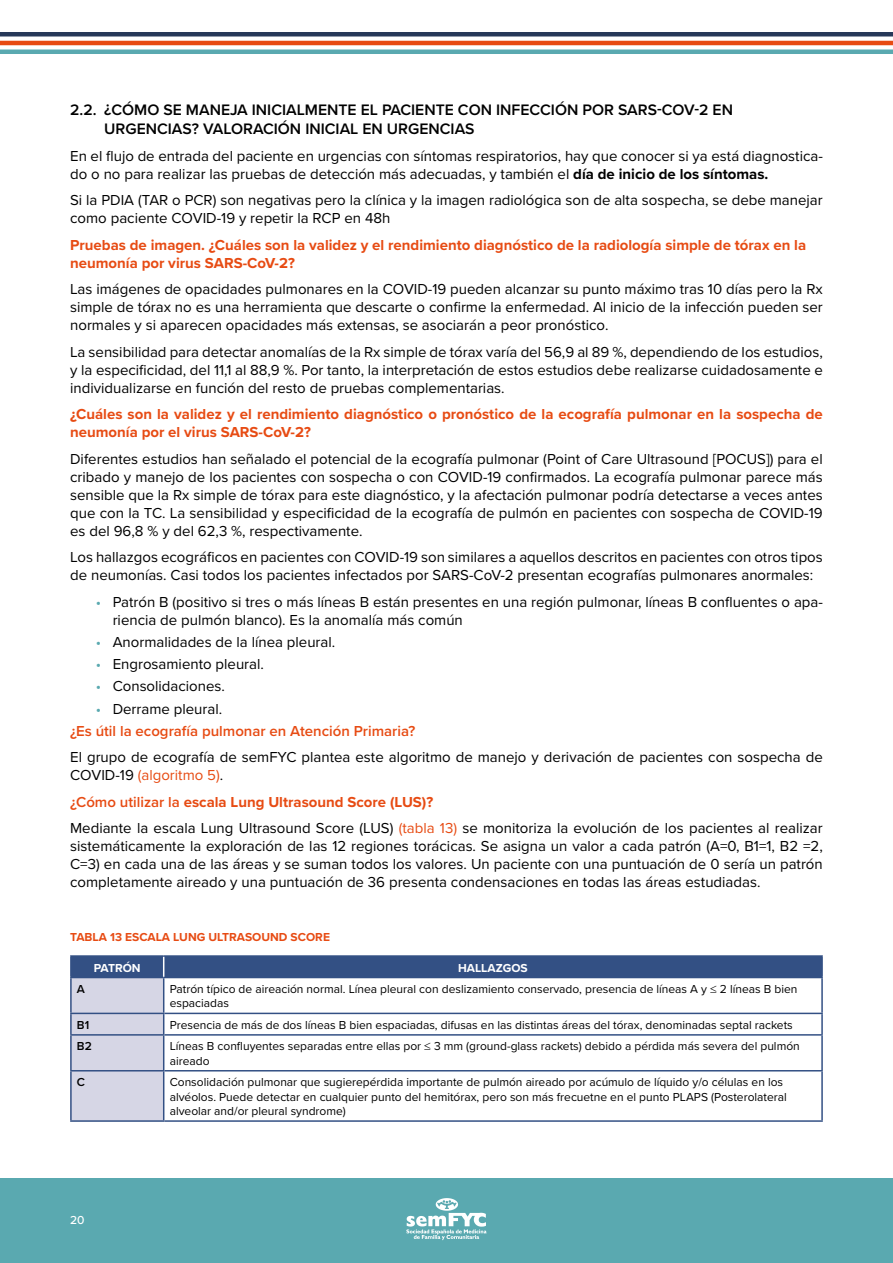
<style>
.page{position:relative;width:893px;height:1263px;background:#fff}
.page>*{position:absolute;margin:0;border:0;box-sizing:border-box;transform-origin:0 0}
.t1{font:600 15.75px/18.9px "Proxima Nova";color:#000}
.t2{font:15px/18px "Proxima Nova";color:#000}
.t3{font:700 15px/18px "Proxima Nova";color:#e74b13}
.t4{font:600 15px/22.2px "Proxima Nova";color:#e74b13}
.t5{font:12px/14.4px "Proxima Nova";color:#000}
.t6{font:700 12px "Proxima Nova";color:#e74b13}
.t7{font:700 12px "Proxima Nova";color:#fff}
.t8{font:600 12px "Proxima Nova";color:#000}
.t9{font:500 12px "Proxima Nova";color:#fff}
.s1{font-weight:700}
.s2{color:#5aa9b0}
.s3{font-weight:400;color:#5aa9b0}
.s4{font-weight:400;color:#000}
.s5{color:#e74b13}
.s6{font-weight:600;color:#e74b13}
.s7{font-weight:700;color:#e74b13}
</style>
<div class="page">
<hr style="left:0;top:41px;width:893px;height:4px;background:#e74b13">
<hr style="left:0;top:50px;width:893px;height:4px;background:#5aa9b0">
<hr style="left:0;top:32px;width:893px;height:4px;background:#263859">
<div style="left:0;top:1178px;width:893px;height:85px;background:#5aa9b0"></div>
<svg style="left:406px;top:1198px;width:81px;height:42px"></svg>
<hr style="left:70px;top:1013px;width:94px;height:1px;background:#335084">
<hr style="left:70px;top:1034px;width:94px;height:2px;background:#335084">
<hr style="left:70px;top:1070px;width:94px;height:1px;background:#335084">
<hr style="left:164px;top:1013px;width:659px;height:1px;background:#335084">
<hr style="left:164px;top:1034px;width:659px;height:2px;background:#335084">
<hr style="left:164px;top:1070px;width:659px;height:1px;background:#335084">
<hr style="left:164px;top:1120px;width:659px;height:2px;background:#335084">
<hr style="left:70px;top:955px;width:94px;height:2px;background:#335084">
<hr style="left:70px;top:957px;width:2px;height:20px;background:#335084">
<hr style="left:164px;top:955px;width:659px;height:2px;background:#335084">
<hr style="left:821px;top:957px;width:2px;height:20px;background:#335084">
<hr style="left:70px;top:977px;width:94px;height:1px;background:#335084">
<hr style="left:164px;top:977px;width:659px;height:1px;background:#335084">
<hr style="left:821px;top:978px;width:2px;height:35px;background:#335084">
<hr style="left:821px;top:1014px;width:2px;height:20px;background:#335084">
<hr style="left:821px;top:1036px;width:2px;height:34px;background:#335084">
<hr style="left:821px;top:1071px;width:2px;height:49px;background:#335084">
<hr style="left:70px;top:978px;width:2px;height:35px;background:#335084">
<hr style="left:70px;top:1014px;width:2px;height:20px;background:#335084">
<svg style="left:71px;top:956px;width:751px;height:165px"></svg>
<hr style="left:70px;top:1036px;width:2px;height:34px;background:#335084">
<hr style="left:163px;top:1036px;width:1px;height:34px;background:#335084">
<hr style="left:70px;top:1071px;width:2px;height:49px;background:#335084">
<hr style="left:163px;top:1071px;width:1px;height:49px;background:#335084">
<hr style="left:70px;top:1120px;width:94px;height:2px;background:#335084">
<p class="t1" style="left:104px;top:100px;width:630px;text-indent:-34px">2.2. ¿CÓMO SE MANEJA INICIALMENTE EL PACIENTE CON INFECCIÓN POR SARS-COV-2 EN<br>URGENCIAS? VALORACIÓN INICIAL EN URGENCIAS</p>
<p class="t2" style="left:70px;top:146px;width:754px">En el flujo de entrada del paciente en urgencias con síntomas respiratorios, hay que conocer si ya está diagnostica&shy;do o no para realizar las pruebas de detección más adecuadas, y también el <span class="s1">día de inicio de los síntomas.</span></p>
<p class="t2" style="left:70px;top:190px;width:754px">Si la PDIA (TAR o PCR) son negativas pero la clínica y la imagen radiológica son de alta sospecha, se debe manejar como paciente COVID-19 y repetir la RCP en 48h</p>
<p class="t3" style="left:70px;top:235px;width:737px">Pruebas de imagen. ¿Cuáles son la validez y el rendimiento diagnóstico de la radiología simple de tórax en la neumonía por virus SARS-CoV-2?</p>
<p class="t2" style="left:70px;top:279px;width:754px;text-align:justify">Las imágenes de opacidades pulmonares en la COVID-19 pueden alcanzar su punto máximo tras 10 días pero la Rx simple de tórax no es una herramienta que descarte o confirme la enfermedad. Al inicio de la infección pueden ser normales y si aparecen opacidades más extensas, se asociarán a peor pronóstico.</p>
<p class="t2" style="left:70px;top:342px;width:754px;text-align:justify">La sensibilidad para detectar anomalías de la Rx simple de tórax varía del 56,9 al 89 %, dependiendo de los estudios, y la especificidad, del 11,1 al 88,9 %. Por tanto, la interpretación de estos estudios debe realizarse cuidadosamente e individualizarse en función del resto de pruebas complementarias.</p>
<p class="t3" style="left:70px;top:405px;width:754px">¿Cuáles son la validez y el rendimiento diagnóstico o pronóstico de la ecografía pulmonar en la sospecha de neumonía por el virus SARS-CoV-2?</p>
<p class="t2" style="left:70px;top:449px;width:754px;text-align:justify">Diferentes estudios han señalado el potencial de la ecografía pulmonar (Point of Care Ultrasound [POCUS]) para el cribado y manejo de los pacientes con sospecha o con COVID-19 confirmados. La ecografía pulmonar parece más sensible que la Rx simple de tórax para este diagnóstico, y la afectación pulmonar podría detectarse a veces antes que con la TC. La sensibilidad y especificidad de la ecografía de pulmón en pacientes con sospecha de COVID-19 es del 96,8 % y del 62,3 %, respectivamente.</p>
<p class="t2" style="left:70px;top:547px;width:754px">Los hallazgos ecográficos en pacientes con COVID-19 son similares a aquellos descritos en pacientes con otros tipos de neumonías. Casi todos los pacientes infectados por SARS-CoV-2 presentan ecografías pulmonares anormales:</p>
<p class="t2" style="left:113px;top:592px;width:712px;text-indent:-17px"><span class="s2">•</span> Patrón B (positivo si tres o más líneas B están presentes en una región pulmonar, líneas B confluentes o apa&shy;riencia de pulmón blanco). Es la anomalía más común</p>
<p class="t2" style="left:96px;top:632px;width:241px"><span class="s2">•</span> Anormalidades de la línea pleural.</p>
<p class="t2" style="left:96px;top:654px;width:170px"><span class="s2">•</span> Engrosamiento pleural.</p>
<p class="t2" style="left:96px;top:677px;width:131px"><span class="s2">•</span> Consolidaciones.</p>
<p class="t4" style="left:70px;top:697px;width:347px;text-indent:26px"><span class="s3">•</span> <span class="s4">Derrame pleural.<br></span>¿Es útil la ecografía pulmonar en Atención Primaria?</p>
<p class="t2" style="left:70px;top:748px;width:754px">El grupo de ecografía de semFYC plantea este algoritmo de manejo y derivación de pacientes con sospecha de<br>COVID-19 <span class="s5">(algoritmo 5)</span>.</p>
<p class="t2" style="left:70px;top:788px;width:754px;line-height:26.5px"><span class="s6">¿Cómo utilizar la</span> <span class="s7">escala Lung Ultrasound Score (LUS)?<br></span>Mediante la escala Lung Ultrasound Score (LUS) <span class="s5">(tabla 13)</span> se monitoriza la evolución de los pacientes al realizar</p>
<p class="t2" style="left:70px;top:837px;width:754px;text-align:justify">sistemáticamente la exploración de las 12 regiones torácicas. Se asigna un valor a cada patrón (A=0, B1=1, B2 =2, C=3) en cada una de las áreas y se suman todos los valores. Un paciente con una puntuación de 0 sería un patrón completamente aireado y una puntuación de 36 presenta condensaciones en todas las áreas estudiadas.</p>
<p class="t6" style="left:70px;top:928px;width:261px">TABLA 13 ESCALA LUNG ULTRASOUND SCORE</p>
<p class="t7" style="left:94px;top:958px;width:48px">PATRÓN</p>
<p class="t7" style="left:458px;top:958px;width:71px">HALLAZGOS</p>
<p class="t8" style="left:77px;top:980px;width:10px">A</p>
<p class="t5" style="left:170px;top:981px;width:629px">Patrón típico de aireación normal. Línea pleural con deslizamiento conservado, presencia de líneas A y ≤ 2 líneas B bien espaciadas</p>
<p class="t8" style="left:77px;top:1016px;width:14px">B1</p>
<p class="t5" style="left:170px;top:1017px;width:625px">Presencia de más de dos líneas B bien espaciadas, difusas en las distintas áreas del tórax, denominadas septal rackets</p>
<p class="t8" style="left:77px;top:1037px;width:16px">B2</p>
<p class="t5" style="left:170px;top:1039px;width:632px">Líneas B confluyentes separadas entre ellas por ≤ 3 mm (ground-glass rackets) debido a pérdida más severa del pulmón aireado</p>
<p class="t8" style="left:77px;top:1073px;width:10px">C</p>
<p class="t5" style="left:170px;top:1074px;width:619px">Consolidación pulmonar que sugierepérdida importante de pulmón aireado por acúmulo de líquido y/o células en los alvéolos. Puede detectar en cualquier punto del hemitórax, pero son más frecuetne en el punto PLAPS (Posterolateral alveolar and/or pleural syndrome)</p>
<p class="t9" style="left:70px;top:1211px;width:16px">20</p>
</div>
